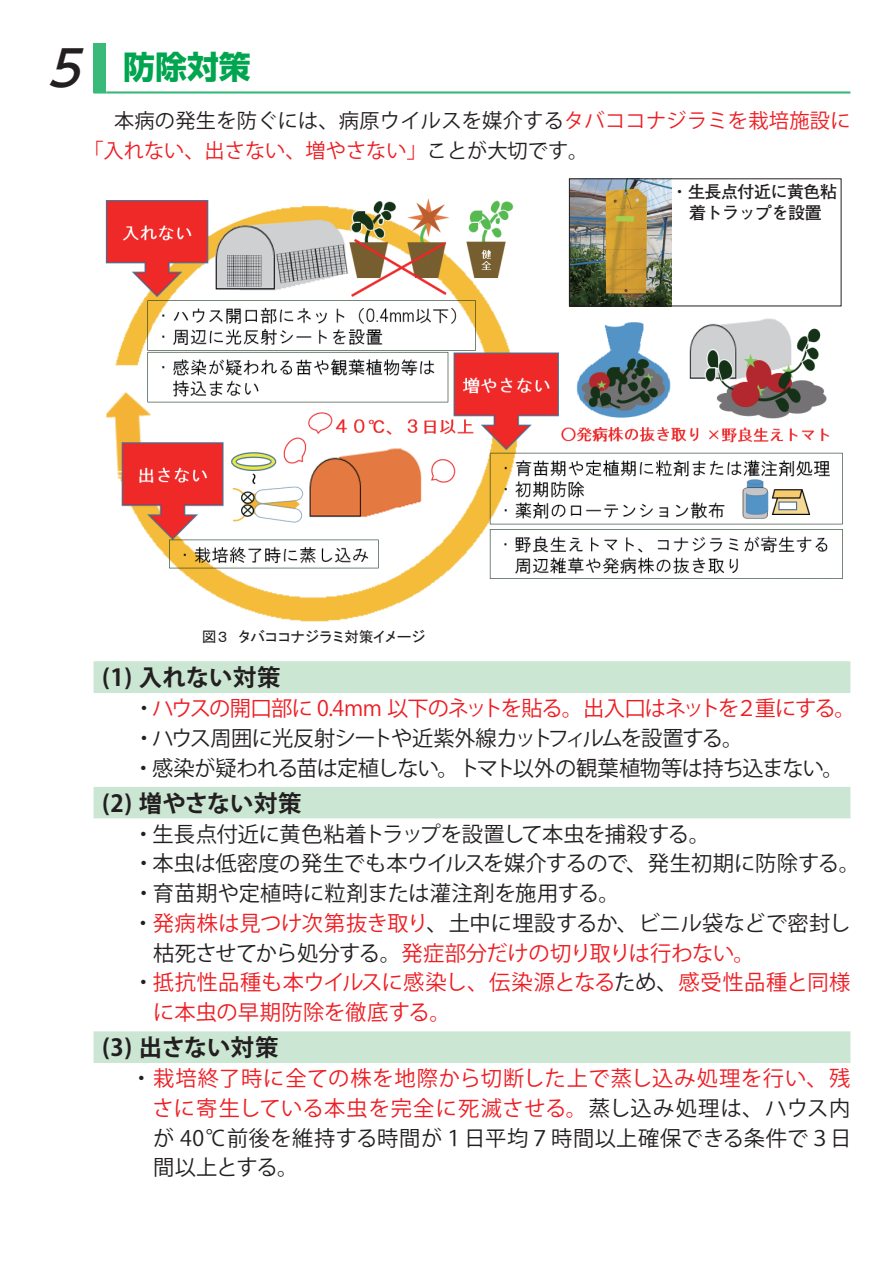
<style>
.page{position:relative;width:893px;height:1263px;background:#fff}
.page>*{position:absolute;margin:0;border:0;box-sizing:border-box;transform-origin:0 0}
.t1{font:700 31.95px "UD Shin Go Pro";color:#00a54f}
.t2{font:700 23.4px "Koz Go Pro";letter-spacing:.005em;color:#231f20}
.t3{font:21.3px/29.7px "Koz Go Pro";letter-spacing:-.02em;color:#231f20;text-align:justify}
.t4{font:21.3px/29.7px "Koz Go Pro";letter-spacing:-.045em;color:#231f20}
.t5{font:21.3px "Koz Go Pro";letter-spacing:-.015em;color:#ee1d23}
.t6{font:21.3px "Koz Go Pro";letter-spacing:.005em;color:#231f20}
.t7{font:21.3px "Koz Go Pro";letter-spacing:.005em;color:#ee1d23}
.t8{font:20.25px/29.7px "Koz Go Pro";letter-spacing:.015em;color:#231f20}
.t9{font:700 16.95px/21.3px "Futo Go B101 Pro";letter-spacing:-.03em;color:#231f20;text-align:center}
.t10{font:14.85px "MS Gothic";letter-spacing:-.1em;color:#231f20}
.s1{font-weight:500;font-style:italic;font-size:48.9px;color:#231f20}
.s2{color:#ee1d23}
.s3{color:#231f20}
</style>
<div class="page">
<img style="left:105px;top:196px;width:738px;height:426px">
<div style="left:569px;top:179px;width:272px;height:127px;background:#fff"></div>
<img style="left:571px;top:181px;width:100px;height:123px">
<div style="left:569px;top:179px;width:272px;height:127px;border:1px solid #231f20"></div>
<hr style="left:106px;top:91px;width:744px;height:3px;background:#39b97a">
<svg style="left:93px;top:43px;width:13px;height:51px"></svg>
<div style="left:94px;top:661px;width:756px;height:32px;background:#cbe6d3"></div>
<svg style="left:94px;top:787px;width:756px;height:276px"></svg>
<h1 class="t1" style="left:47px;top:41px;width:205px"><span class="s1">5</span> 防除対策</h1>
<p class="t8" style="left:83px;top:107px;width:769px;text-indent:10px">　本病の発生を防ぐには、病原ウイルスを媒介する<span class="s2">タバココナジラミを栽培施設に「入れない、出さない、増やさない」</span>ことが大切です。</p>
<p class="t10" style="left:202px;top:629px;width:225px">図３ タバココナジラミ対策イメージ</p>
<p class="t9" style="left:671px;top:179px;width:167px">・生長点付近に黄色粘着トラップを設置</p>
<p class="t2" style="left:102px;top:662px;width:180px">(1) 入れない対策</p>
<p class="t4" style="left:133px;top:694px;width:725px">・<span class="s2">ハウスの開口部に 0.4mm 以下のネットを貼る。出入口はネットを２重にする。</span>・ハウス周囲に光反射シートや近紫外線カットフィルムを設置する。<br>・感染が疑われる苗は定植しない。トマト以外の観葉植物等は持ち込まない｡</p>
<p class="t2" style="left:102px;top:788px;width:201px">(2) 増やさない対策</p>
<p class="t3" style="left:133px;top:819px;width:568px">・生長点付近に黄色粘着トラップを設置して本虫を捕殺する｡</p>
<p class="t3" style="left:133px;top:849px;width:728px">・本虫は低密度の発生でも本ウイルスを媒介するので、発生初期に防除する。</p>
<p class="t6" style="left:133px;top:879px;width:477px">・育苗期や定植時に粒剤または灌注剤を施用する｡</p>
<p class="t3" style="left:133px;top:909px;width:719px">・<span class="s2">発病株は見つけ次第抜き取り</span>、土中に埋設するか、ビニル袋などで密封し</p>
<p class="t5" style="left:153px;top:939px;width:603px"><span class="s3">枯死させてから処分する。</span>発症部分だけの切り取りは行わない。</p>
<p class="t5" style="left:133px;top:969px;width:719px"><span class="s3">・</span>抵抗性品種も本ウイルスに感染し、伝染源となる<span class="s3">ため、</span>感受性品種と同様</p>
<p class="t7" style="left:153px;top:998px;width:299px">に本虫の早期防除を徹底する。</p>
<p class="t2" style="left:102px;top:1032px;width:178px">(3) 出さない対策</p>
<p class="t3" style="left:152px;top:1064px;width:700px;text-indent:-22px">・<span class="s2">栽培終了時に全ての株を地際から切断した上で蒸し込み処理を行い、残さに寄生している本虫を完全に死滅させる。</span>蒸し込み処理は、ハウス内が 40℃前後を維持する時間が１日平均７時間以上確保できる条件で３日間以上とする。</p>
</div>
